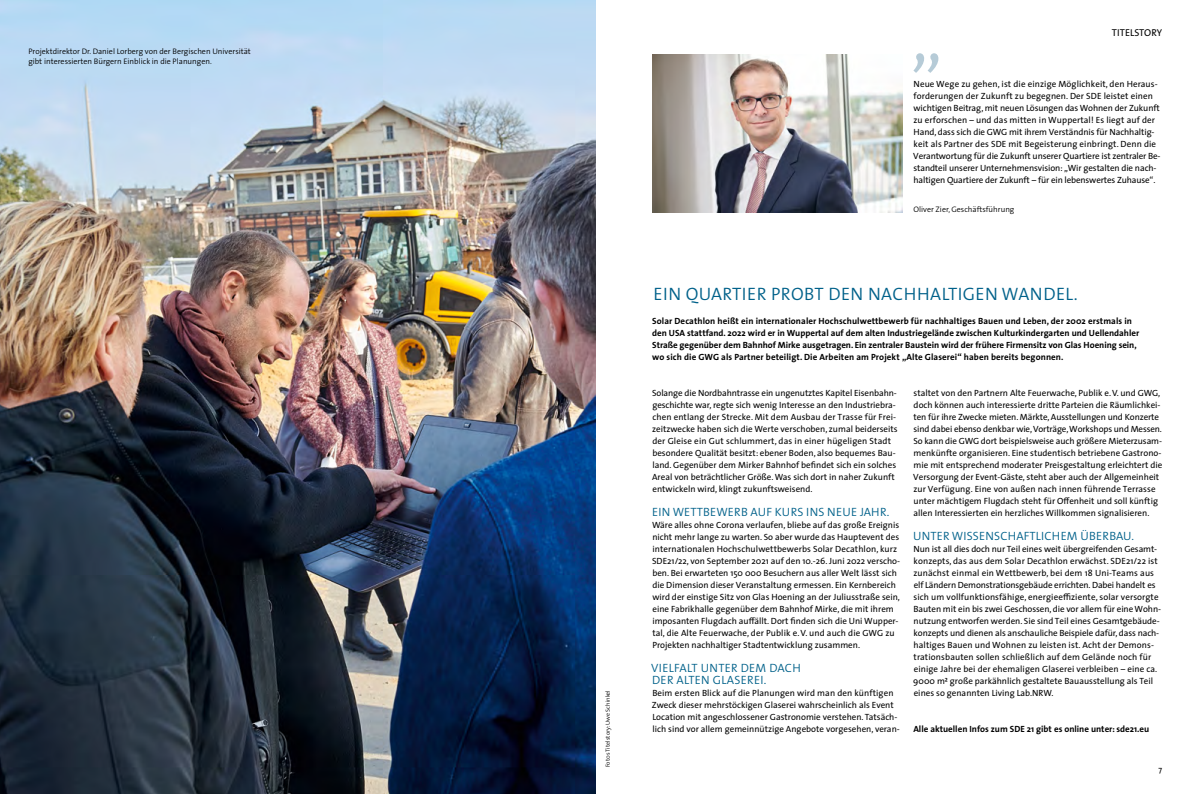
<style>
.page{position:relative;width:1191px;height:794px;background:#fff}
.page>*{position:absolute;margin:0;border:0;box-sizing:border-box;transform-origin:0 0}
.Copy{font:300 18px "The Sans";letter-spacing:.025em;color:#00618a}
.Copy-2{font:300 12px/12px "The Sans";letter-spacing:.015em;color:#00618a}
.t1{font:10px "The Sans";letter-spacing:.005em;color:#000}
.Copy-3{font:9px/12px "The Sans";color:#000}
.Copy-4{font:700 9px/12px "The Sans";color:#000}
.Bildunterschriften{font:300 8px/10px "The Sans";color:#000}
.t2{font:8px "The Sans";color:#000}
.Bildunterschriften-2{font:300 6px "The Sans";color:#000}
</style>
<div class="page">
<img style="left:0;top:0;width:595px;height:794px">
<img style="left:652px;top:54px;width:250px;height:158px">
<svg style="left:913px;top:53px;width:26px;height:20px"></svg>
<p class="Bildunterschriften" style="left:28px;top:46px;width:224px">Projektdirektor Dr. Daniel Lorberg von der Bergischen Universität gibt interessierten Bürgern Einblick in die Planungen.</p>
<p class="Bildunterschriften-2" style="left:602px;top:767px;width:79px;rotate:-90deg">Fot0s Titelstory: Uwe Schinkel</p>
<p class="t1" style="left:1111px;top:24px;width:52px">TITELSTORY</p>
<p class="Copy-3" style="left:913px;top:78px;width:249px">Neue Wege zu gehen, ist die einzige Möglichkeit, den Heraus&shy;forderungen der Zukunft zu begegnen. Der SDE leistet einen wichtigen Beitrag, mit neuen Lösungen das Wohnen der Zukunft zu erforschen – und das mitten in Wuppertal! Es liegt auf der Hand, dass sich die GWG mit ihrem Verständnis für Nachhaltig&shy;keit als Partner des SDE mit Begeisterung einbringt. Denn die Verantwortung für die Zukunft unserer Quartiere ist zentraler Be&shy;standteil unserer Unternehmensvision: „Wir gestalten die nach&shy;haltigen Quartiere der Zukunft – für ein lebenswertes Zuhause“.</p>
<p class="Bildunterschriften" style="left:913px;top:204px;width:102px">Oliver Zier, Geschäftsführung</p>
<p class="Copy" style="left:653px;top:279px;width:426px">EIN QUARTIER PROBT DEN NACHHALTIGEN WANDEL.</p>
<p class="Copy-4" style="left:652px;top:315px;width:488px">Solar Decathlon heißt ein internationaler Hochschulwettbewerb für nachhaltiges Bauen und Leben, der 2002 erstmals in den USA stattfand. 2022 wird er in Wuppertal auf dem alten Industriegelände zwischen Kulturkindergarten und Uellendahler Straße gegenüber dem Bahnhof Mirke ausgetragen. Ein zentraler Baustein wird der frühere Firmensitz von Glas Hoening sein, wo sich die GWG als Partner beteiligt. Die Arbeiten am Projekt „Alte Glaserei“ haben bereits begonnen.</p>
<p class="Copy-3" style="left:652px;top:387px;width:247px">Solange die Nordbahntrasse ein ungenutztes Kapitel Eisenbahn&shy;geschichte war, regte sich wenig Interesse an den Industriebra&shy;chen entlang der Strecke. Mit dem Ausbau der Trasse für Frei&shy;zeitzwecke haben sich die Werte verschoben, zumal beiderseits der Gleise ein Gut schlummert, das in einer hügeligen Stadt besondere Qualität besitzt: ebener Boden, also bequemes Bau&shy;land. Gegenüber dem Mirker Bahnhof befindet sich ein solches Areal von beträchtlicher Größe. Was sich dort in naher Zukunft entwickeln wird, klingt zukunftsweisend.</p>
<p class="Copy-2" style="left:652px;top:506px;width:239px">EIN WETTBEWERB AUF KURS INS NEUE JAHR.</p>
<p class="Copy-3" style="left:652px;top:519px;width:249px">Wäre alles ohne Corona verlaufen, bliebe auf das große Ereignis nicht mehr lange zu warten. So aber wurde das Hauptevent des internationalen Hochschulwettbewerbs Solar Decathlon, kurz SDE21/22, von September 2021 auf den 10.-26. Juni 2022 verscho&shy;ben. Bei erwarteten 150 000 Besuchern aus aller Welt lässt sich die Dimension dieser Veranstaltung ermessen. Ein Kernbereich wird der einstige Sitz von Glas Hoening an der Juliusstraße sein, eine Fabrikhalle gegenüber dem Bahnhof Mirke, die mit ihrem imposanten Flugdach auffällt. Dort finden sich die Uni Wupper&shy;tal, die Alte Feuerwache, der Publik e.V. und auch die GWG zu Projekten nachhaltiger Stadtentwicklung zusammen.</p>
<p class="Copy-2" style="left:651px;top:662px;width:151px">VIELFALT UNTER DEM DACH<br>DER ALTEN GLASEREI.</p>
<p class="Copy-3" style="left:652px;top:687px;width:249px">Beim ersten Blick auf die Planungen wird man den künftigen Zweck dieser mehrstöckigen Glaserei wahrscheinlich als Event Location mit angeschlossener Gastronomie verstehen. Tatsäch&shy;lich sind vor allem gemeinnützige Angebote vorgesehen, veran-</p>
<p class="Copy-3" style="left:913px;top:387px;width:251px">staltet von den Partnern Alte Feuerwache, Publik e.V. und GWG, doch können auch interessierte dritte Parteien die Räumlichkei&shy;ten für ihre Zwecke mieten. Märkte, Ausstellungen und Konzerte sind dabei ebenso denkbar wie, Vorträge, Workshops und Messen.<br>So kann die GWG dort beispielsweise auch größere Mieterzusam&shy;menkünfte organisieren. Eine studentisch betriebene Gastrono&shy;mie mit entsprechend moderater Preisgestaltung erleichtert die Versorgung der Event-Gäste, steht aber auch der Allgemeinheit zur Verfügung. Eine von außen nach innen führende Terrasse unter mächtigem Flugdach steht für Offenheit und soll künftig allen Interessierten ein herzliches Willkommen signalisieren.</p>
<p class="Copy-2" style="left:913px;top:530px;width:222px">UNTER WISSENSCHAFTLICHEM ÜBERBAU.</p>
<p class="Copy-3" style="left:913px;top:543px;width:249px">Nun ist all dies doch nur Teil eines weit übergreifenden Gesamt&shy;konzepts, das aus dem Solar Decathlon erwächst. SDE21/22 ist zunächst einmal ein Wettbewerb, bei dem 18 Uni-Teams aus elf Ländern Demonstrationsgebäude errichten. Dabei handelt es sich um vollfunktionsfähige, energieeffiziente, solar versorgte Bauten mit ein bis zwei Geschossen, die vor allem für eine Wohn-</p>
<p class="Copy-3" style="left:913px;top:615px;width:248px">nutzung entworfen werden. Sie sind Teil eines Gesamtgebäude-</p>
<p class="Copy-3" style="left:913px;top:627px;width:247px">konzepts und dienen als anschauliche Beispiele dafür, dass nach-</p>
<p class="Copy-3" style="left:913px;top:639px;width:245px">haltiges Bauen und Wohnen zu leisten ist. Acht der Demons&shy;trationsbauten sollen schließlich auf dem Gelände noch für einige Jahre bei der ehemaligen Glaserei verbleiben – eine ca.<br>9000 m² große parkähnlich gestaltete Bauausstellung als Teil eines so genannten Living Lab.NRW.</p>
<p class="Copy-4" style="left:913px;top:723px;width:237px">Alle aktuellen Infos zum SDE 21 gibt es online unter: sde21.eu</p>
<p class="t2" style="left:1158px;top:762px;width:5px">7</p>
</div>
